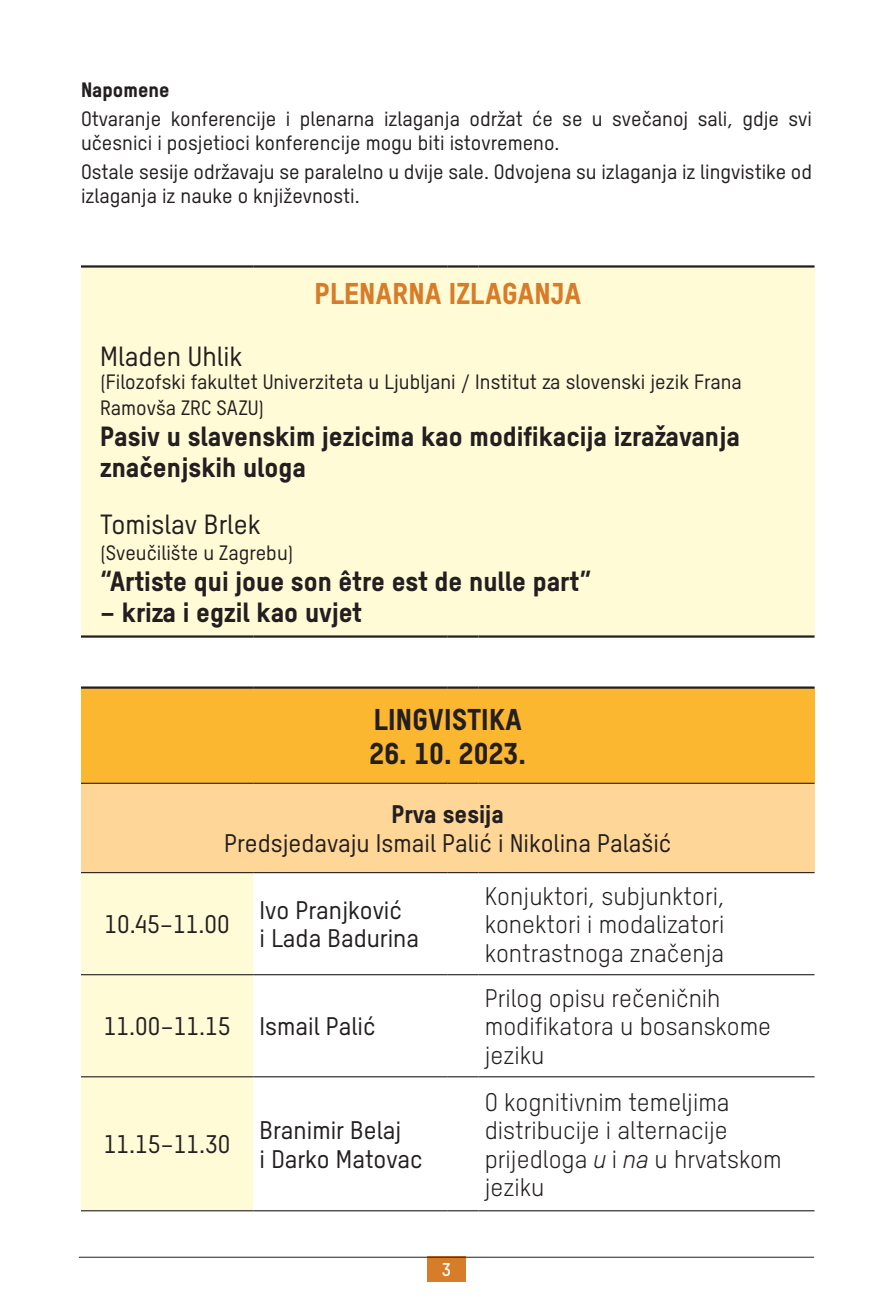
<style>
.page{position:relative;width:893px;height:1308px;background:#fff}
.page>*{position:absolute;margin:0;border:0;box-sizing:border-box;transform-origin:0 0}
.t1{font:29.25px "T Star Pro Heavy";letter-spacing:.01em;color:#231f20}
.t2{font:29.25px "T Star Pro Heavy";letter-spacing:.01em;color:#d77c29}
.t3{font:27px/31.1px "T Star Pro Heavy";color:#231f20}
.t4{font:27px "T Star Pro Medium";color:#231f20}
.t5{font:24.75px/28.6px "T Star Pro Regular";color:#231f20}
.t6{font:24.75px/28.3px "T Star Pro Medium";color:#231f20}
.t7{font:24.75px "T Star Pro Heavy";color:#231f20}
.t8{font:20.25px/25.9px "T Star Pro Medium";color:#231f20}
.t9{font:20.25px "T Star Pro Heavy";color:#231f20}
.t10{font:18px "T Star Pro Bold";color:#fff}
.s1{font-style:italic}
</style>
<div class="page">
<div style="left:427px;top:1256px;width:39px;height:25px;background:#d77c29"></div>
<hr style="left:79px;top:1256px;width:735px;height:1px;background:#231f20">
<div style="left:81px;top:266px;width:733px;height:370px;background:#fffbd6"></div>
<div style="left:81px;top:687px;width:733px;height:96px;background:#fcb731"></div>
<div style="left:81px;top:783px;width:733px;height:89px;background:#fed798"></div>
<div style="left:81px;top:873px;width:172px;height:337px;background:#fffbd6"></div>
<hr style="left:253px;top:872px;width:195px;height:1px;background:#231f20">
<hr style="left:448px;top:872px;width:30px;height:1px;background:#231f20">
<hr style="left:478px;top:872px;width:336px;height:1px;background:#231f20">
<hr style="left:253px;top:974px;width:195px;height:1px;background:#231f20">
<hr style="left:448px;top:974px;width:30px;height:1px;background:#231f20">
<hr style="left:478px;top:974px;width:336px;height:1px;background:#231f20">
<hr style="left:253px;top:1076px;width:195px;height:1px;background:#231f20">
<hr style="left:448px;top:1076px;width:30px;height:1px;background:#231f20">
<hr style="left:478px;top:1076px;width:336px;height:1px;background:#231f20">
<hr style="left:253px;top:1210px;width:195px;height:1px;background:#231f20">
<hr style="left:448px;top:1210px;width:30px;height:1px;background:#231f20">
<hr style="left:478px;top:1210px;width:336px;height:1px;background:#231f20">
<hr style="left:81px;top:635px;width:172px;height:2px;background:#231f20">
<hr style="left:253px;top:635px;width:195px;height:2px;background:#231f20">
<hr style="left:448px;top:635px;width:30px;height:2px;background:#231f20">
<hr style="left:478px;top:635px;width:336px;height:2px;background:#231f20">
<hr style="left:81px;top:686px;width:172px;height:2px;background:#231f20">
<hr style="left:253px;top:686px;width:195px;height:2px;background:#231f20">
<hr style="left:448px;top:686px;width:30px;height:2px;background:#231f20">
<hr style="left:478px;top:686px;width:336px;height:2px;background:#231f20">
<hr style="left:81px;top:265px;width:172px;height:3px;background:#231f20">
<hr style="left:253px;top:265px;width:195px;height:3px;background:#231f20">
<hr style="left:448px;top:265px;width:30px;height:3px;background:#231f20">
<hr style="left:478px;top:265px;width:336px;height:3px;background:#231f20">
<hr style="left:81px;top:782px;width:172px;height:2px;background:#231f20">
<hr style="left:253px;top:782px;width:195px;height:2px;background:#231f20">
<hr style="left:448px;top:782px;width:30px;height:2px;background:#231f20">
<hr style="left:478px;top:782px;width:336px;height:2px;background:#231f20">
<hr style="left:81px;top:872px;width:172px;height:1px;background:#231f20">
<hr style="left:81px;top:974px;width:172px;height:1px;background:#231f20">
<hr style="left:81px;top:1076px;width:172px;height:1px;background:#231f20">
<hr style="left:81px;top:1210px;width:172px;height:1px;background:#231f20">
<p class="t9" style="left:81px;top:74px;width:90px">Napomene</p>
<p class="t8" style="left:81px;top:106px;width:732px;line-height:23.2px">Otvaranje konferencije i plenarna izlaganja održat će se u svečanoj sali, gdje svi učesnici i posjetioci konferencije mogu biti istovremeno.</p>
<p class="t8" style="left:81px;top:159px;width:733px;line-height:23.4px">Ostale sesije održavaju se paralelno u dvije sale. Odvojena su izlaganja iz lingvistike od izlaganja iz nauke o književnosti.</p>
<h1 class="t2" style="left:315px;top:270px;width:268px">PLENARNA IZLAGANJA</h1>
<h2 class="t4" style="left:100px;top:337px;width:144px">Mladen Uhlik</h2>
<p class="t8" style="left:100px;top:367px;width:643px">(Filozofski fakultet Univerziteta u Ljubljani / Institut za slovenski jezik Frana<br>Ramovša ZRC SAZU)</p>
<h2 class="t3" style="left:100px;top:418px;width:642px">Pasiv u slavenskim jezicima kao modifikacija izražavanja značenjskih uloga</h2>
<h2 class="t4" style="left:100px;top:505px;width:162px">Tomislav Brlek</h2>
<p class="t8" style="left:100px;top:538px;width:195px">(Sveučilište u Zagrebu)</p>
<h2 class="t3" style="left:100px;top:563px;width:493px">“Artiste qui joue son être est de nulle part”</h2>
<h2 class="t3" style="left:100px;top:594px;width:263px">– kriza i egzil kao uvjet</h2>
<h1 class="t1" style="left:374px;top:697px;width:149px">LINGVISTIKA</h1>
<h1 class="t1" style="left:369px;top:730px;width:158px">26. 10. 2023.</h1>
<p class="t7" style="left:392px;top:795px;width:114px">Prva sesija</p>
<p class="t6" style="left:224px;top:827px;width:449px">Predsjedavaju Ismail Palić i Nikolina Palašić</p>
<p class="t6" style="left:104px;top:908px;width:127px">10.45–11.00</p>
<p class="t6" style="left:260px;top:894px;width:161px">Ivo Pranjković<br>i Lada Badurina</p>
<p class="t6" style="left:104px;top:1010px;width:273px">11.00–11.15 Ismail Palić</p>
<p class="t6" style="left:104px;top:1128px;width:128px">11.15–11.30</p>
<p class="t6" style="left:260px;top:1114px;width:164px">Branimir Belaj<br>i Darko Matovac</p>
<p class="t10" style="left:442px;top:1256px;width:11px">3</p>
<p class="t5" style="left:485px;top:880px;width:241px;text-align:justify">Konjuktori, subjunktori, konektori i modalizatori kontrastnoga značenja</p>
<p class="t5" style="left:485px;top:982px;width:288px">Prilog opisu rečeničnih modifikatora u bosanskome jeziku</p>
<p class="t5" style="left:485px;top:1085px;width:298px">O kognitivnim temeljima distribucije i alternacije prijedloga <span class="s1">u</span> i <span class="s1">na</span> u hrvatskom jeziku</p>
</div>
